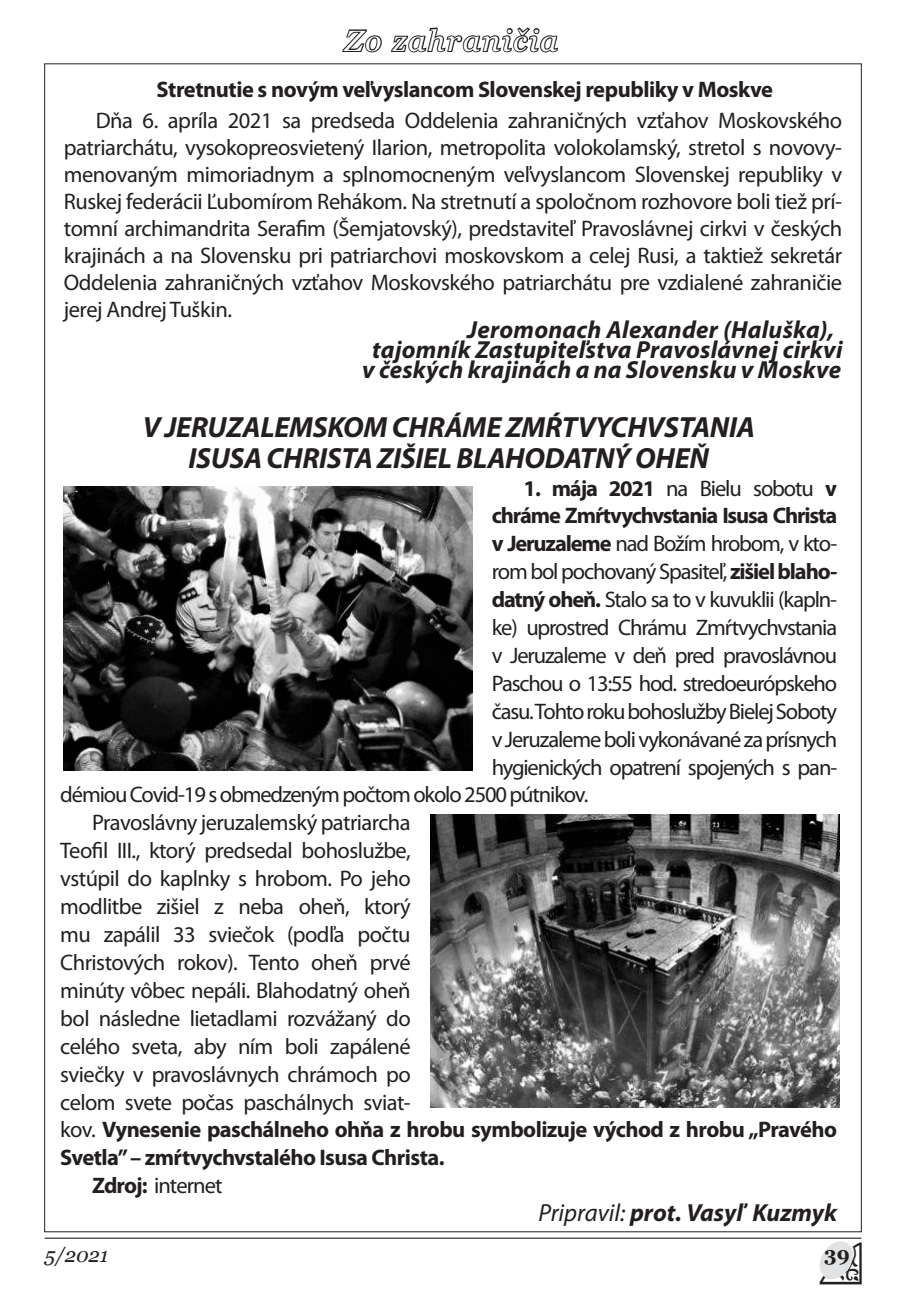
<style>
.page{position:relative;width:906px;height:1302px;background:#fff}
.page>*{position:absolute;margin:0;border:0;box-sizing:border-box;transform-origin:0 0}
.t1{font:italic 700 29.25px "Myriad Pro";letter-spacing:-.01em;color:#231f20}
.t2{font:italic 29.25px "Georgia";letter-spacing:.06em;color:#fff;scale:1.05 1}
.t3{font:italic 700 24.75px "Myriad Pro";letter-spacing:.01em;color:#231f20}
.t4{font:22.5px/27px "Myriad Pro";letter-spacing:-.035em;color:#231f20;text-align:justify}
.t5{font:700 22.5px "Myriad Pro";letter-spacing:-.025em;color:#231f20}
.t6{font:700 22.5px "Myriad Pro";letter-spacing:-.05em;color:#231f20}
.t7{font:italic 20.25px "Georgia";color:#231f20}
.t8{font:700 20.25px "Georgia";color:#231f20}
.s1{font-weight:700}
.s2{font-weight:400}
</style>
<div class="page">
<hr style="left:45px;top:1237px;width:816px;height:1px;background:#231f20">
<svg style="left:342px;top:29px;width:40px;height:24px"></svg>
<svg style="left:391px;top:27px;width:168px;height:26px"></svg>
<img style="left:63px;top:486px;width:410px;height:284px">
<img style="left:431px;top:814px;width:408px;height:292px">
<svg style="left:818px;top:1238px;width:44px;height:41px"></svg>
<h1 class="t2" style="left:345px;top:22px;width:204px">Zo zahraničia</h1>
<p class="t5" style="left:157px;top:75px;width:618px">Stretnutie s novým veľvyslancom Slovenskej republiky v Moskve</p>
<p class="t4" style="left:64px;top:107px;width:780px;text-indent:32px">Dňa 6. apríla 2021 sa predseda Oddelenia zahraničných vzťahov Moskovského patriarchátu, vysokopreosvietený Ilarion, metropolita volokolamský, stretol s novovy&shy;menovaným mimoriadnym a splnomocneným veľvyslancom Slovenskej republiky v Ruskej federácii Ľubomírom Rehákom. Na stretnutí a spoločnom rozhovore boli tiež prí&shy;tomní archimandrita Serafim (Šemjatovský), predstaviteľ Pravoslávnej cirkvi v českých krajinách a na Slovensku pri patriarchovi moskovskom a celej Rusi, a taktiež sekretár Oddelenia zahraničných vzťahov Moskovského patriarchátu pre vzdialené zahraničie jerej Andrej Tuškin.</p>
<p class="t3" style="left:467px;top:313px;width:369px">Jeromonach Alexander (Haluška),</p>
<p class="t3" style="left:372px;top:333px;width:472px">tajomník Zastupiteľstva Pravoslávnej cirkvi</p>
<p class="t3" style="left:362px;top:354px;width:481px">v českých krajinách a na Slovensku v Moskve</p>
<h1 class="t1" style="left:143px;top:408px;width:53px">V Jeruzalemskom</h1>
<h1 class="t1" style="left:392px;top:408px;width:20px">chráme</h1>
<h1 class="t1" style="left:506px;top:408px;width:73px">Zmŕtvychvstania</h1>
<h1 class="t1" style="left:188px;top:439px;width:25px">Isusa</h1>
<h1 class="t1" style="left:266px;top:439px;width:33px">Christa</h1>
<h1 class="t1" style="left:377px;top:439px;width:14px">zišiel</h1>
<h1 class="t1" style="left:456px;top:439px;width:19px">blahodatný</h1>
<h1 class="t1" style="left:635px;top:439px;width:75px">oheň</h1>
<p class="t4" style="left:523px;top:475px;width:315px"><span class="s1">1. mája 2021</span> na Bielu sobotu <span class="s1">v</span></p>
<p class="t6" style="left:492px;top:501px;width:347px">chráme Zmŕtvychvstania Isusa Christa</p>
<p class="t4" style="left:492px;top:529px;width:347px"><span class="s1">v Jeruzaleme</span> nad Božím hrobom, v kto-</p>
<p class="t4" style="left:492px;top:557px;width:347px">rom bol pochovaný Spasiteľ, <span class="s1">zišiel blaho-</span></p>
<p class="t4" style="left:492px;top:585px;width:347px"><span class="s1">datný oheň.</span> Stalo sa to v kuvuklii (kapln-</p>
<p class="t4" style="left:492px;top:613px;width:347px">ke) uprostred Chrámu Zmŕtvychvstania</p>
<p class="t4" style="left:492px;top:641px;width:347px">v Jeruzaleme v deň pred pravoslávnou</p>
<p class="t4" style="left:492px;top:669px;width:347px">Paschou o 13:55 hod. stredoeurópskeho</p>
<p class="t4" style="left:492px;top:697px;width:347px">času. Tohto roku bohoslužby Bielej Soboty</p>
<p class="t4" style="left:492px;top:725px;width:347px">v Jeruzaleme boli vykonávané za prísnych</p>
<p class="t4" style="left:492px;top:753px;width:347px">hygienických opatrení spojených s pan-</p>
<p class="t4" style="left:60px;top:781px;width:529px">démiou Covid-19 s obmedzeným počtom okolo 2500 pútnikov.</p>
<p class="t4" style="left:92px;top:808px;width:320px">Pravoslávny jeruzalemský patriarcha</p>
<p class="t4" style="left:60px;top:836px;width:352px">Teofil III., ktorý predsedal bohoslužbe,</p>
<p class="t4" style="left:60px;top:864px;width:352px">vstúpil do kaplnky s hrobom. Po jeho</p>
<p class="t4" style="left:60px;top:892px;width:352px">modlitbe zišiel z neba oheň, ktorý</p>
<p class="t4" style="left:60px;top:920px;width:352px">mu zapálil 33 sviečok (podľa počtu</p>
<p class="t4" style="left:60px;top:948px;width:352px">Christových rokov). Tento oheň prvé</p>
<p class="t4" style="left:60px;top:976px;width:352px">minúty vôbec nepáli. Blahodatný oheň</p>
<p class="t4" style="left:60px;top:1004px;width:352px">bol následne lietadlami rozvážaný do</p>
<p class="t4" style="left:60px;top:1032px;width:352px">celého sveta, aby ním boli zapálené</p>
<p class="t4" style="left:60px;top:1060px;width:352px">sviečky v pravoslávnych chrámoch po</p>
<p class="t4" style="left:60px;top:1087px;width:352px">celom svete počas paschálnych sviat-</p>
<p class="t5" style="left:60px;top:1114px;width:778px"><span class="s2">kov.</span> Vynesenie paschálneho ohňa z hrobu symbolizuje východ z hrobu „Pravého</p>
<p class="t5" style="left:60px;top:1142px;width:386px">Svetla” – zmŕtvychvstalého Isusa Christa.</p>
<p class="t4" style="left:92px;top:1171px;width:132px"><span class="s1">Zdroj:</span> internet</p>
<p class="t3" style="left:538px;top:1196px;width:300px"><span class="s2">Pripravil:</span> prot. Vasyľ Kuzmyk</p>
<p class="t7" style="left:45px;top:1242px;width:65px">5/2021</p>
<p class="t8" style="left:824px;top:1241px;width:27px">39</p>
</div>
